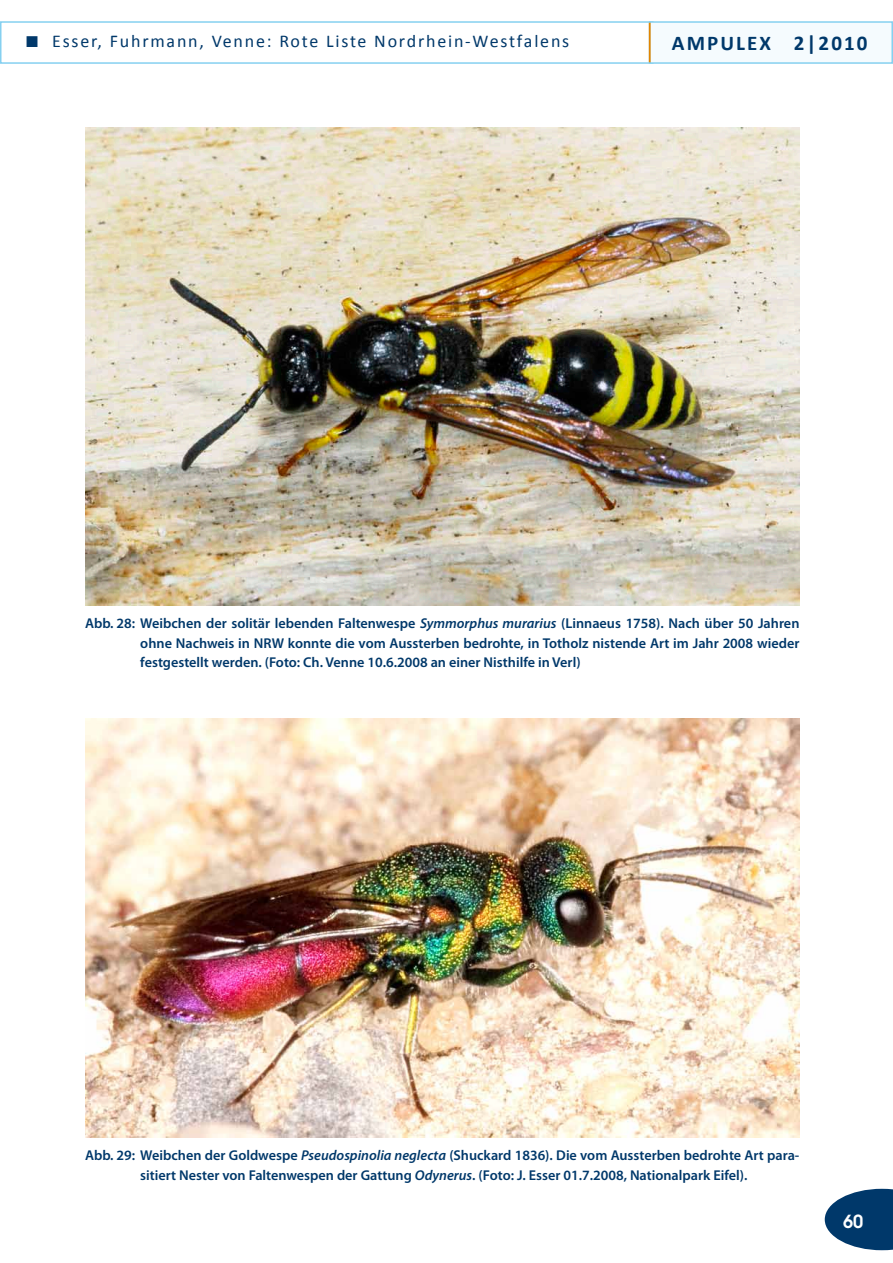
<style>
.page{position:relative;width:893px;height:1263px;background:#fff}
.page>*{position:absolute;margin:0;border:0;box-sizing:border-box;transform-origin:0 0}
.t1{font:700 21px "Calibri";letter-spacing:.1em;color:#00386a}
.t2{font:18px "Calibri";letter-spacing:.1em;color:#00386a}
.t3{font:600 18px "Avant Garde";color:#fff}
.t4{font:600 14.25px/19.5px "Myriad Pro";color:#00386a;text-align:center}
.s1{font-style:italic}
</style>
<div class="page">
<div style="left:0;top:21px;width:653px;height:43px;border:2px solid #85d0f0"></div>
<div style="left:649px;top:21px;width:244px;height:43px;background:#f5fbfe;border:2px solid #85d0f0"></div>
<svg style="left:825px;top:1189px;width:68px;height:61px"></svg>
<hr style="left:649px;top:23px;width:2px;height:39px;background:#e18602">
<img style="left:85px;top:719px;width:714px;height:419px">
<img style="left:85px;top:128px;width:714px;height:478px">
<p class="t2" style="left:52px;top:30px;width:519px">Esser, Fuhrmann, Venne: Rote Liste Nordrhein-Westfalens</p>
<h1 class="t1" style="left:672px;top:30px;width:62px">AMPULE</h1>
<h1 class="t1" style="left:759px;top:30px;width:109px">X 2|2010</h1>
<p class="t4" style="left:140px;top:613px;width:661px;text-align:justify;text-indent:-55px">Abb. 28: Weibchen der solitär lebenden Faltenwespe <span class="s1">Symmorphus murarius</span> (Linnaeus 1758). Nach über 50 Jahren ohne Nachweis in NRW konnte die vom Aussterben bedrohte, in Totholz nistende Art im Jahr 2008 wieder festgestellt werden. (Foto: Ch. Venne 10.6.2008 an einer Nisthilfe in Verl)</p>
<p class="t4" style="left:85px;top:1145px;width:716px">Abb. 29: Weibchen der Goldwespe <span class="s1">Pseudospinolia neglecta</span> (Shuckard 1836). Die vom Aussterben bedrohte Art para&shy;sitiert Nester von Faltenwespen der Gattung <span class="s1">Odynerus</span>. (Foto: J. Esser 01.7.2008, Nationalpark Eifel).</p>
<p class="t3" style="left:843px;top:1209px;width:22px">60</p>
</div>
